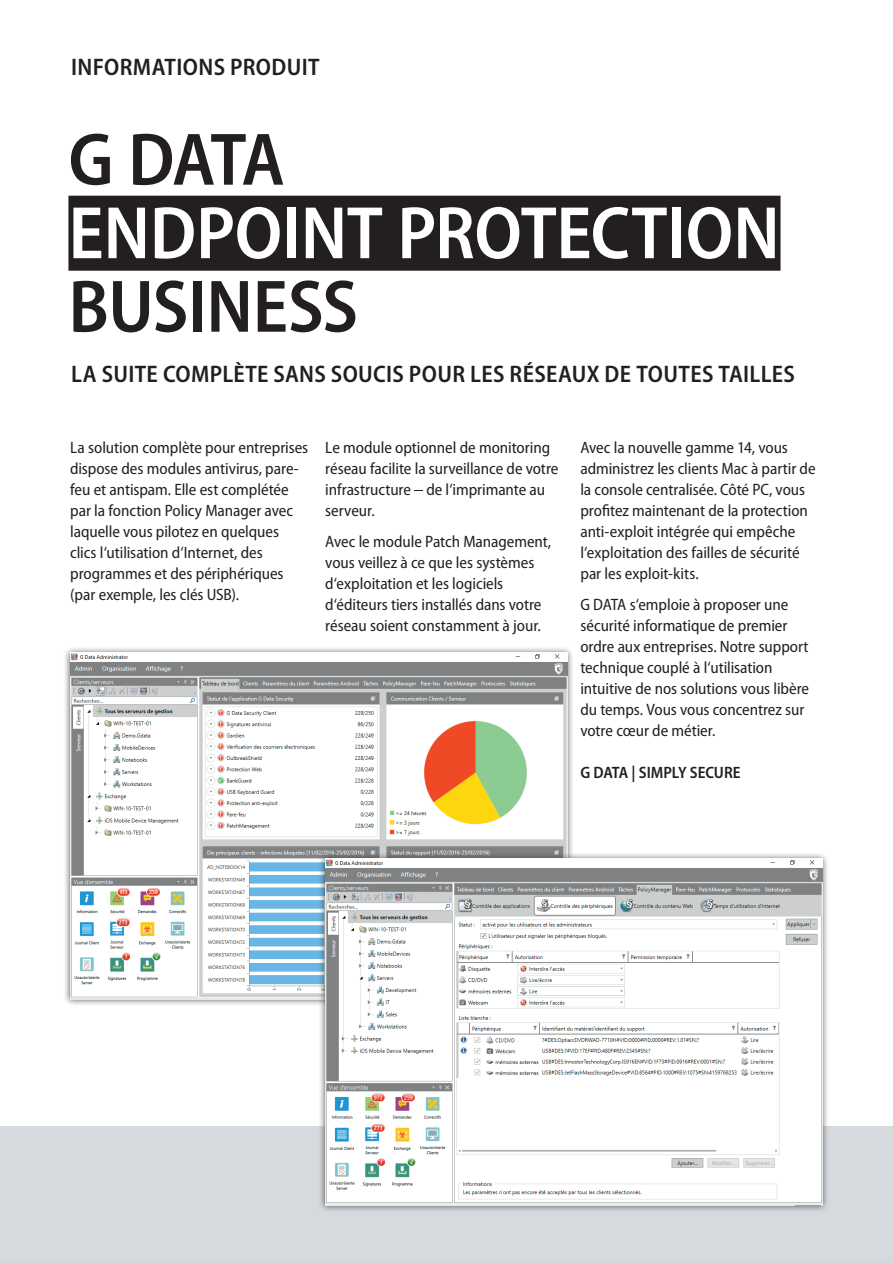
<style>
.page{position:relative;width:893px;height:1263px;background:#fff}
.page>*{position:absolute;margin:0;border:0;box-sizing:border-box;transform-origin:0 0}
.t1{font:600 semi-condensed 75px "Myriad Pro";letter-spacing:-.005em;color:#fff}
.t2{font:600 semi-condensed 75px "Myriad Pro";letter-spacing:-.015em;color:#231f20}
.t3{font:600 semi-condensed 24px "Myriad Pro";letter-spacing:.015em;color:#231f20}
.t4{font:semi-condensed 16.5px/21px "Myriad Pro";letter-spacing:-.005em;color:#231f20}
.t5{font:600 semi-condensed 16.5px "Myriad Pro";letter-spacing:-.01em;color:#231f20}
</style>
<div class="page">
<div style="left:0;top:1127px;width:893px;height:136px;background:#d6dade"></div>
<div style="left:68px;top:196px;width:712px;height:75px;background:#231f20"></div>
<div style="left:63px;top:646px;width:512px;height:360px;background:#231f20;opacity:.7"></div>
<img style="left:70px;top:653px;width:498px;height:346px">
<div style="left:318px;top:852px;width:512px;height:360px;background:#231f20;opacity:.7"></div>
<img style="left:325px;top:859px;width:498px;height:346px">
<h2 class="t3" style="left:71px;top:52px;width:250px">INFORMATIONS PRODUIT</h2>
<h1 class="t2" style="left:68px;top:112px;width:218px">G DATA</h1>
<h1 class="t1" style="left:68px;top:186px;width:713px">ENDPOINT PROTECTION</h1>
<h1 class="t2" style="left:68px;top:259px;width:291px">BUSINESS</h1>
<h2 class="t3" style="left:71px;top:358px;width:725px">LA SUITE COMPLÈTE SANS SOUCIS POUR LES RÉSEAUX DE TOUTES TAILLES</h2>
<p class="t4" style="left:70px;top:436px;width:240px">La solution complète pour entreprises dispose des modules antivirus, pare&shy;feu et antispam. Elle est complétée par la fonction Policy Manager avec laquelle vous pilotez en quelques clics l‘utilisation d‘Internet, des programmes et des périphériques (par exemple, les clés USB).</p>
<p class="t4" style="left:325px;top:436px;width:235px">Le module optionnel de monitoring réseau facilite la surveillance de votre infrastructure de l‘imprimante au serveur.</p>
<p class="t4" style="left:325px;top:531px;width:227px">Avec le module Patch Management, vous veillez à ce que les systèmes d‘exploitation et les logiciels d‘éditeurs tiers installés dans votre réseau soient constamment à jour.</p>
<p class="t4" style="left:580px;top:436px;width:237px">Avec la nouvelle gamme 14, vous administrez les clients Mac à partir de la console centralisée. Côté PC, vous profitez maintenant de la protection anti-exploit intégrée qui empêche l‘exploitation des failles de sécurité par les exploit-kits.</p>
<p class="t4" style="left:580px;top:594px;width:230px">G DATA s‘emploie à proposer une sécurité informatique de premier ordre aux entreprises. Notre support technique couplé à l‘utilisation intuitive de nos solutions vous libère du temps. Vous vous concentrez sur votre cœur de métier.</p>
<p class="t5" style="left:580px;top:762px;width:162px">G DATA | SIMPLY SECURE</p>
</div>
